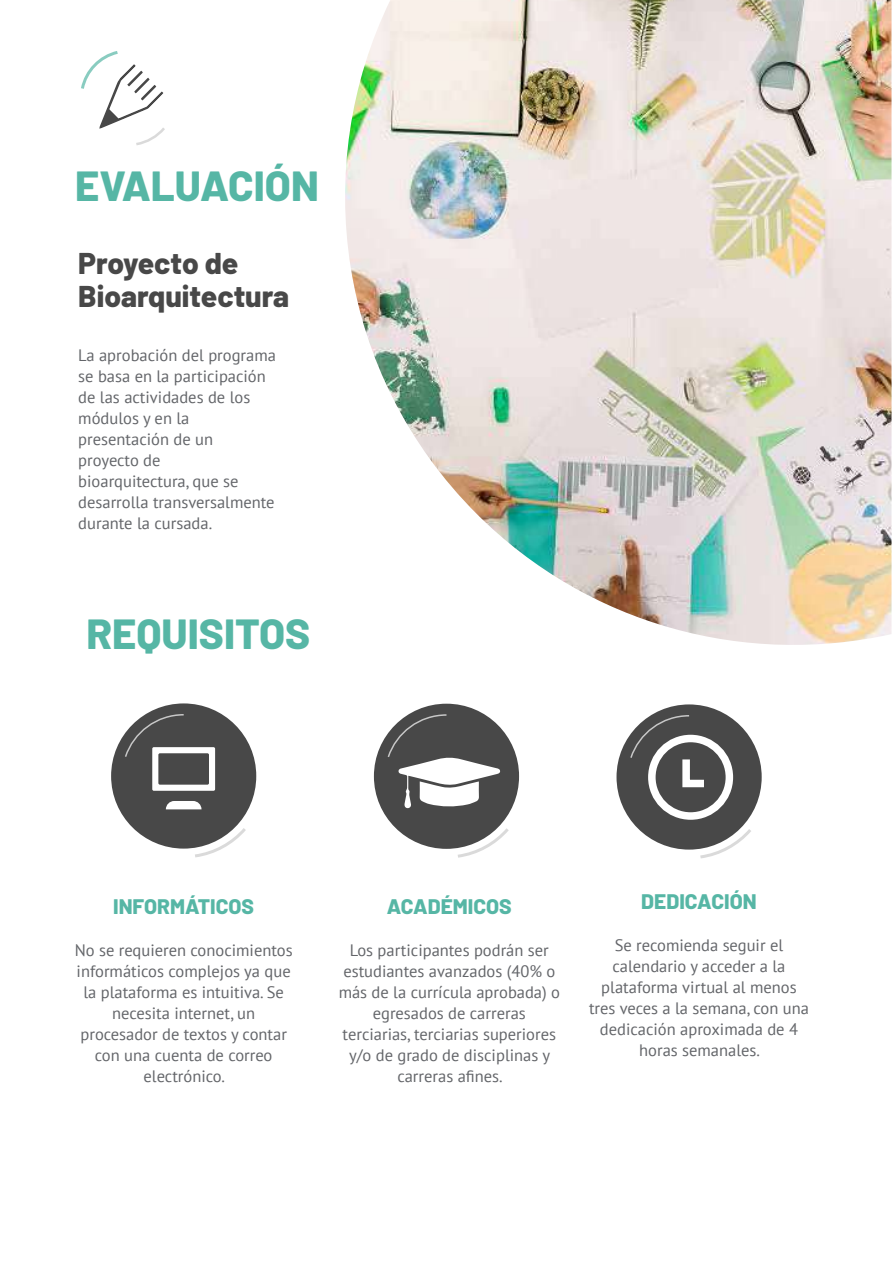
<style>
.page{position:relative;width:893px;height:1263px;background:#fff}
.page>*{position:absolute;margin:0;border:0;box-sizing:border-box;transform-origin:0 0}
.t1{font:800 42px "Barlow";color:#56b6a5}
.t2{font:800 30px/33px "Barlow";color:#484848}
.t3{font:800 21px "Barlow";color:#56b6a5}
.t4{font:16.5px/21px "PT Sans";color:#636569;text-align:center}
</style>
<div class="page">
<div style="left:374px;top:704px;width:145px;height:145px;background:#484848;border-radius:50%"></div>
<svg style="left:454px;top:825px;width:55px;height:33px"></svg>
<img style="left:345px;top:0;width:546px;height:645px">
<div style="left:111px;top:703px;width:145px;height:146px;background:#484848;border-radius:50%"></div>
<svg style="left:166px;top:801px;width:36px;height:8px"></svg>
<svg style="left:125px;top:714px;width:90px;height:77px"></svg>
<svg style="left:193px;top:825px;width:53px;height:33px"></svg>
<div style="left:616px;top:704px;width:146px;height:146px;background:#484848;border-radius:50%"></div>
<svg style="left:697px;top:826px;width:54px;height:33px"></svg>
<div style="left:648px;top:735px;width:85px;height:85px;border:8px solid #fff;border-radius:50%"></div>
<svg style="left:630px;top:715px;width:81px;height:76px"></svg>
<svg style="left:388px;top:714px;width:112px;height:94px"></svg>
<svg style="left:81px;top:51px;width:84px;height:94px"></svg>
<h1 class="t1" style="left:75px;top:154px;width:245px">EVALUACIÓN</h1>
<h2 class="t2" style="left:78px;top:244px;width:212px">Proyecto de<br>Bioarquitectura</h2>
<p class="t4" style="left:78px;top:344px;width:199px;text-align:left">La aprobación del programa se basa en la participación de las actividades de los módulos y en la presentación de un proyecto de<br>bioarquitectura, que se desarrolla transversalmente durante la cursada.</p>
<h1 class="t1" style="left:86px;top:602px;width:225px">REQUISITOS</h1>
<p class="t3" style="left:113px;top:890px;width:142px">INFORMÁTICOS</p>
<p class="t4" style="left:75px;top:939px;width:219px">No se requieren conocimientos informáticos complejos ya que la plataforma es intuitiva. Se necesita internet, un procesador de textos y contar con una cuenta de correo electrónico.</p>
<p class="t3" style="left:387px;top:890px;width:127px">ACADÉMICOS</p>
<p class="t4" style="left:339px;top:939px;width:223px">Los participantes podrán ser estudiantes avanzados (40% o más de la currícula aprobada) o egresados de carreras terciarias, terciarias superiores y/o de grado de disciplinas y carreras afines.</p>
<p class="t3" style="left:641px;top:885px;width:117px">DEDICACIÓN</p>
<p class="t4" style="left:589px;top:934px;width:221px">Se recomienda seguir el calendario y acceder a la plataforma virtual al menos tres veces a la semana, con una dedicación aproximada de 4 horas semanales.</p>
</div>
